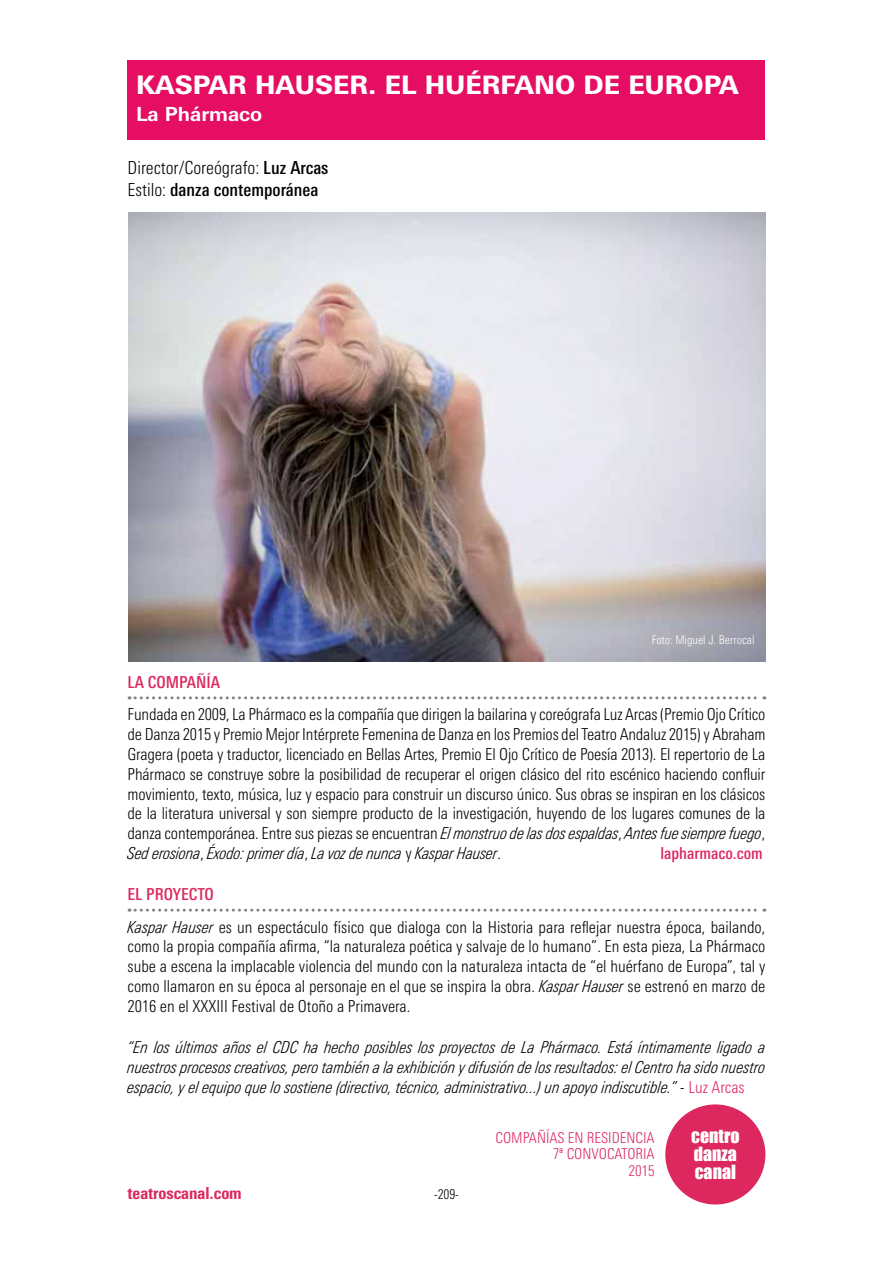
<style>
.page{position:relative;width:893px;height:1263px;background:#fff}
.page>*{position:absolute;margin:0;border:0;box-sizing:border-box;transform-origin:0 0}
.t1{font:800 25.5px "Linotype Univers Basic";color:#fff}
.t2{font:700 19.5px "Linotype Univers Basic";color:#fff}
.t3{font:300 condensed 18px/21.6px "Linotype Univers";color:#000}
.t4{font:18px/18.1px "Impact";color:#fff}
.t5{font:300 condensed 16.5px/19.8px "Linotype Univers";color:#000;text-align:justify}
.t6{font:italic 300 condensed 16.5px/19.8px "Linotype Univers";color:#000;text-align:justify}
.t7{font:500 condensed 16.5px "Linotype Univers";color:#dc285f}
.t8{font:800 condensed 16.5px "Linotype Univers";color:#dc285f}
.t9{font:300 condensed 15px/16.5px "Linotype Univers";color:#dc285f;text-align:center}
.t10{font:300 condensed 13.5px "Linotype Univers";color:#000}
.t11{font:300 condensed 12px "Linotype Univers";color:#fff}
.s1{font-weight:500}
.s2{font-style:italic}
.s3{font-weight:500;color:#dc285f}
.s4{font-style:normal;color:#dc285f}
</style>
<div class="page">
<div style="left:128px;top:61px;width:637px;height:79px;background:#e50e62"></div>
<div style="left:665px;top:1104px;width:100px;height:100px;background:#dc285f;border-radius:50%"></div>
<img style="left:128px;top:212px;width:637px;height:449px">
<svg style="left:129px;top:696px;width:636px;height:3px"></svg>
<svg style="left:129px;top:909px;width:636px;height:3px"></svg>
<h1 class="t1" style="left:136px;top:69px;width:604px">KASPAR HAUSER. EL HUÉRFANO DE EUROPA</h1>
<p class="t2" style="left:136px;top:103px;width:128px">La Phármaco</p>
<p class="t3" style="left:128px;top:157px;width:202px">Director/Coreógrafo: <span class="s1">Luz Arcas<br></span>Estilo: <span class="s1">danza contemporánea</span></p>
<p class="t11" style="left:652px;top:633px;width:104px">Foto: Miguel J. Berrocal</p>
<p class="t7" style="left:128px;top:672px;width:92px">La compañía</p>
<p class="t5" style="left:128px;top:705px;width:639px">Fundada en 2009, La Phármaco es la compañía que dirigen la bailarina y coreógrafa Luz Arcas (Premio Ojo Crítico de Danza 2015 y Premio Mejor Intérprete Femenina de Danza en los Premios del Teatro Andaluz 2015) y Abraham Gragera (poeta y traductor, licenciado en Bellas Artes, Premio El Ojo Crítico de Poesía 2013). El repertorio de La Phármaco se construye sobre la posibilidad de recuperar el origen clásico del rito escénico haciendo confluir movimiento, texto, música, luz y espacio para construir un discurso único. Sus obras se inspiran en los clásicos de la literatura universal y son siempre producto de la investigación, huyendo de los lugares comunes de la danza contemporánea. Entre sus piezas se encuentran <span class="s2">El monstruo de las dos espaldas</span>, <span class="s2">Antes fue siempre fuego</span>, <span class="s2">Sed erosiona</span>, <span class="s2">Éxodo: primer día</span>, <span class="s2">La voz de nunca</span> y <span class="s2">Kaspar Hauser</span>.</p>
<p class="t7" style="left:660px;top:843px;width:104px">lapharmaco.com</p>
<p class="t5" style="left:128px;top:878px;width:639px;line-height:32.5px"><span class="s3">El proyecto<br></span><span class="s2">Kaspar Hauser</span> es un espectáculo físico que dialoga con la Historia para reflejar nuestra época, bailando,</p>
<p class="t5" style="left:128px;top:937px;width:639px">como la propia compañía afirma, “la naturaleza poética y salvaje de lo humano”. En esta pieza, La Phármaco sube a escena la implacable violencia del mundo con la naturaleza intacta de “el huérfano de Europa”, tal y como llamaron en su época al personaje en el que se inspira la obra. <span class="s2">Kaspar Hauser</span> se estrenó en marzo de 2016 en el XXXIII Festival de Otoño a Primavera.</p>
<p class="t6" style="left:128px;top:1037px;width:639px">“En los últimos años el CDC ha hecho posibles los proyectos de La Phármaco. Está íntimamente ligado a nuestros procesos creativos, pero también a la exhibición y difusión de los resultados: el Centro ha sido nuestro espacio, y el equipo que lo sostiene (directivo, técnico, administrativo...) un apoyo indiscutible.” - <span class="s4">Luz Arcas</span></p>
<p class="t8" style="left:128px;top:1183px;width:116px">teatroscanal.com</p>
<p class="t10" style="left:434px;top:1186px;width:26px">-209-</p>
<p class="t9" style="left:495px;top:1129px;width:10px">compa</p>
<p class="t9" style="left:537px;top:1129px;width:58px">ñías en residencia<br>7ª convocatoria</p>
<p class="t9" style="left:628px;top:1162px;width:28px">2015</p>
<p class="t4" style="left:691px;top:1126px;width:50px">centro danza canal</p>
</div>
